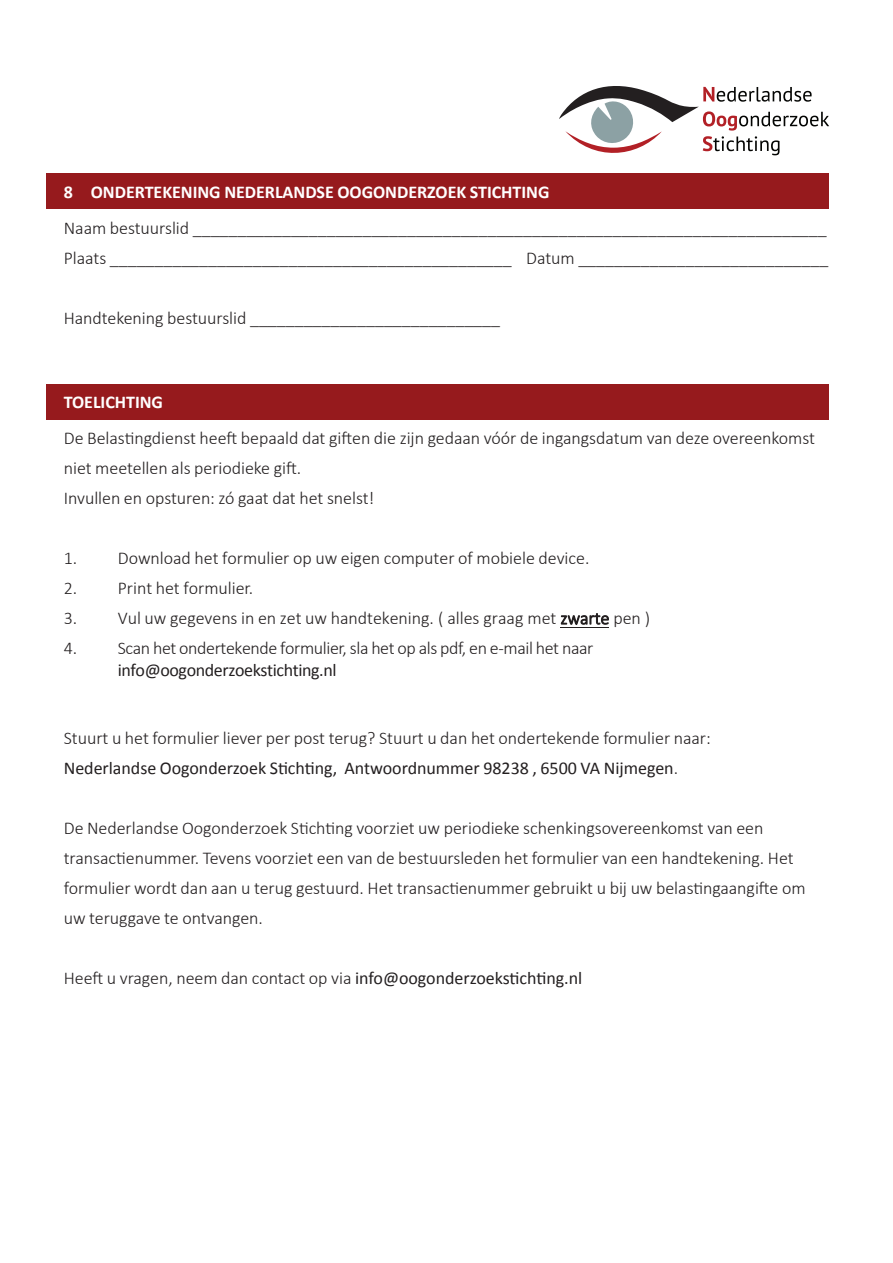
<style>
.page{position:relative;width:893px;height:1263px;background:#fff}
.page>*{position:absolute;margin:0;border:0;box-sizing:border-box;transform-origin:0 0}
.t1{font:300 18px/30px "Calibri";letter-spacing:-.005em;color:#231f20}
.t2{font:700 18px "Calibri";color:#fff}
.t3{font:18px "Calibri";letter-spacing:-.02em;color:#231f20}
.s1{font-weight:400}
</style>
<div class="page">
<hr style="left:560px;top:627px;width:49px;height:1px;background:#231f20">
<svg style="left:559px;top:86px;width:270px;height:69px"></svg>
<div style="left:47px;top:174px;width:782px;height:35px;background:#961a1d"></div>
<div style="left:47px;top:384px;width:782px;height:35px;background:#961a1d"></div>
<p class="t2" style="left:64px;top:181px;width:487px">8 ONDERTEKENING NEDERLANDSE OOGONDERZOEK STICHTING</p>
<p class="t1" style="left:64px;top:213px;width:766px">Naam bestuurslid _______________________________________________________________________<br>Plaats _____________________________________________ Datum ____________________________</p>
<p class="t1" style="left:64px;top:303px;width:438px">Handtekening bestuurslid ____________________________</p>
<p class="t2" style="left:64px;top:391px;width:101px">TOELICHTING</p>
<p class="t1" style="left:64px;top:423px;width:753px">De Belastingdienst heeft bepaald dat giften die zijn gedaan vóór de ingangsdatum van deze overeenkomst niet meetellen als periodieke gift.<br>Invullen en opsturen: zó gaat dat het snelst!</p>
<p class="t1" style="left:64px;top:543px;width:527px">1. Download het formulier op uw eigen computer of mobiele device.</p>
<p class="t1" style="left:64px;top:573px;width:191px">2. Print het formulier.</p>
<p class="t1" style="left:64px;top:603px;width:588px">3. Vul uw gegevens in en zet uw handtekening. ( alles graag met zwarte pen )</p>
<p class="t1" style="left:64px;top:633px;width:531px">4. Scan het ondertekende formulier, sla het op als pdf, en e-mail het naar</p>
<p class="t3" style="left:118px;top:658px;width:220px">info@oogonderzoekstichting.nl</p>
<p class="t1" style="left:64px;top:723px;width:649px">Stuurt u het formulier liever per post terug? Stuurt u dan het ondertekende formulier naar:<br><span class="s1">Nederlandse Oogonderzoek Stichting, Antwoordnummer 98238 , 6500 VA Nijmegen</span>.</p>
<p class="t1" style="left:64px;top:813px;width:743px">De Nederlandse Oogonderzoek Stichting voorziet uw periodieke schenkingsovereenkomst van een transactienummer. Tevens voorziet een van de bestuursleden het formulier van een handtekening. Het formulier wordt dan aan u terug gestuurd. Het transactienummer gebruikt u bij uw belastingaangifte om uw teruggave te ontvangen.</p>
<p class="t1" style="left:64px;top:963px;width:520px">Heeft u vragen, neem dan contact op via <span class="s1">info@oogonderzoekstichting.nl</span></p>
</div>
